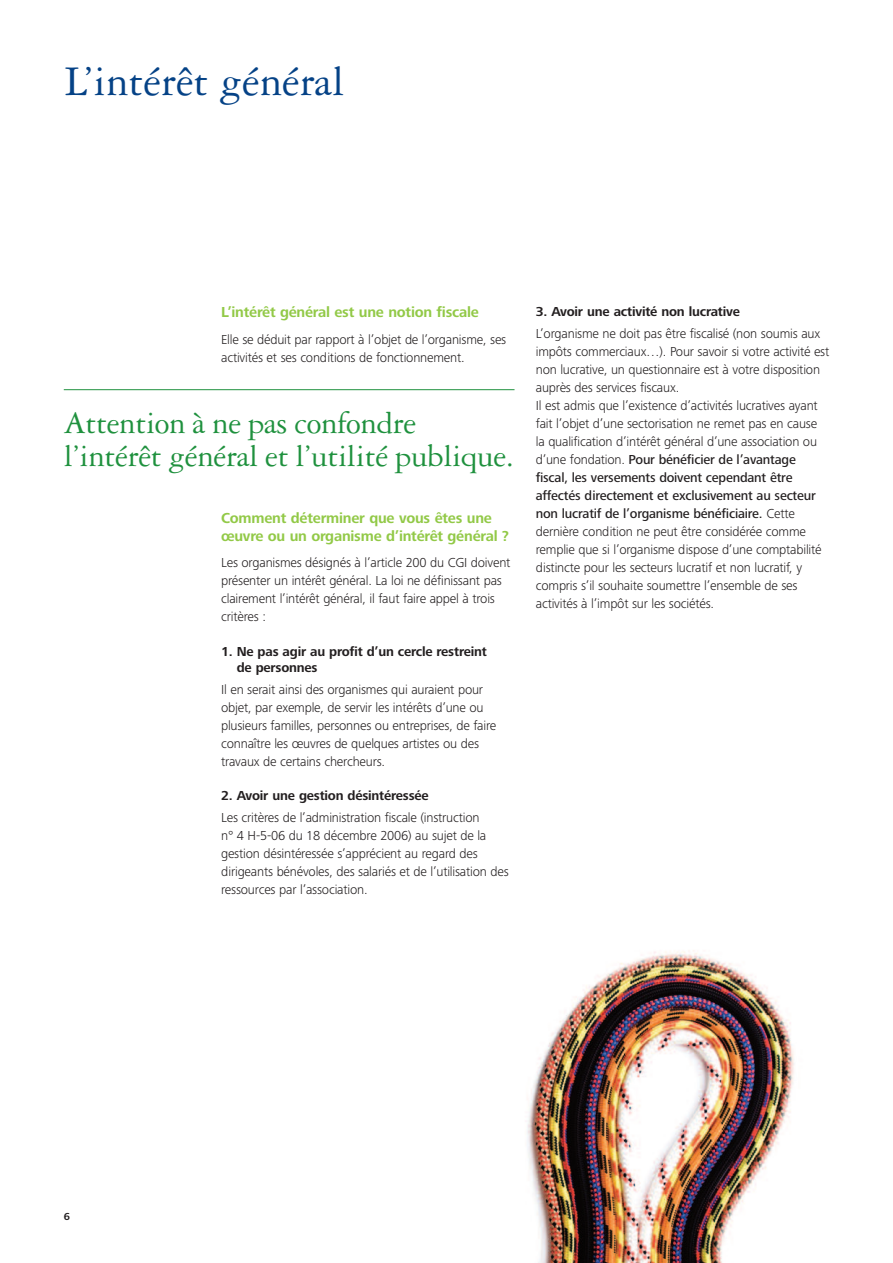
<style>
.page{position:relative;width:893px;height:1263px;background:#fff}
.page>*{position:absolute;margin:0;border:0;box-sizing:border-box;transform-origin:0 0}
.t1{font:45px "Garamond Three";color:#054286}
.t2{font:33px/33px "Garamond 3 LT Std";letter-spacing:-.01em;color:#1f913e}
.t3{font:700 15px/18px "Frutiger Next Pro";letter-spacing:-.015em;color:#92c947}
.t4{font:300 13.5px/18px "Frutiger Next Pro";letter-spacing:-.015em;color:#231f20}
.t5{font:700 13.5px/16.2px "Frutiger Next Pro";letter-spacing:-.015em;color:#231f20}
.t6{font:700 10.5px "Frutiger Next Pro";color:#231f20}
.s1{font-weight:500}
</style>
<div class="page">
<hr style="left:64px;top:389px;width:450px;height:1px;background:#1f913e">
<img style="left:527px;top:950px;width:267px;height:313px">
<h1 class="t1" style="left:65px;top:66px;width:281px">L’intérêt général</h1>
<p class="t3" style="left:221px;top:305px;width:259px">L’intérêt général est une notion fiscale</p>
<p class="t4" style="left:221px;top:331px;width:287px">Elle se déduit par rapport à l’objet de l’organisme, ses activités et ses conditions de fonctionnement.</p>
<h2 class="t2" style="left:64px;top:410px;width:452px">Attention à ne pas confondre l’intérêt général et l’utilité publique.</h2>
<p class="t3" style="left:221px;top:510px;width:289px">Comment déterminer que vous êtes une œuvre ou un organisme d’intérêt général ?</p>
<p class="t4" style="left:221px;top:555px;width:291px">Les organismes désignés à l’article 200 du CGI doivent présenter un intérêt général. La loi ne définissant pas clairement l’intérêt général, il faut faire appel à trois critères :</p>
<p class="t5" style="left:237px;top:644px;width:252px;text-indent:-16px">1. Ne pas agir au profit d’un cercle restreint de personnes</p>
<p class="t4" style="left:221px;top:682px;width:277px">Il en serait ainsi des organismes qui auraient pour objet, par exemple, de servir les intérêts d’une ou plusieurs familles, personnes ou entreprises, de faire connaître les œuvres de quelques artistes ou des travaux de certains chercheurs.</p>
<p class="t5" style="left:221px;top:789px;width:209px">2. Avoir une gestion désintéressée</p>
<p class="t4" style="left:221px;top:810px;width:289px">Les critères de l’administration fiscale (instruction<br>n° 4 H-5-06 du 18 décembre 2006) au sujet de la gestion désintéressée s’apprécient au regard des dirigeants bénévoles, des salariés et de l’utilisation des ressources par l’association.</p>
<p class="t5" style="left:536px;top:305px;width:206px">3. Avoir une activité non lucrative</p>
<p class="t4" style="left:536px;top:326px;width:295px">L’organisme ne doit pas être fiscalisé (non soumis aux impôts commerciaux…). Pour savoir si votre activité est non lucrative, un questionnaire est à votre disposition auprès des services fiscaux.<br>Il est admis que l’existence d’activités lucratives ayant fait l’objet d’une sectorisation ne remet pas en cause la qualification d’intérêt général d’une association ou d’une fondation. <span class="s1">Pour bénéficier de l’avantage fiscal, les versements doivent cependant être affectés directement et exclusivement au secteur non lucratif de l’organisme bénéficiaire.</span> Cette dernière condition ne peut être considérée comme remplie que si l’organisme dispose d’une comptabilité distincte pour les secteurs lucratif et non lucratif, y compris s’il souhaite soumettre l’ensemble de ses activités à l’impôt sur les sociétés.</p>
<p class="t6" style="left:64px;top:1212px;width:8px">6</p>
</div>
